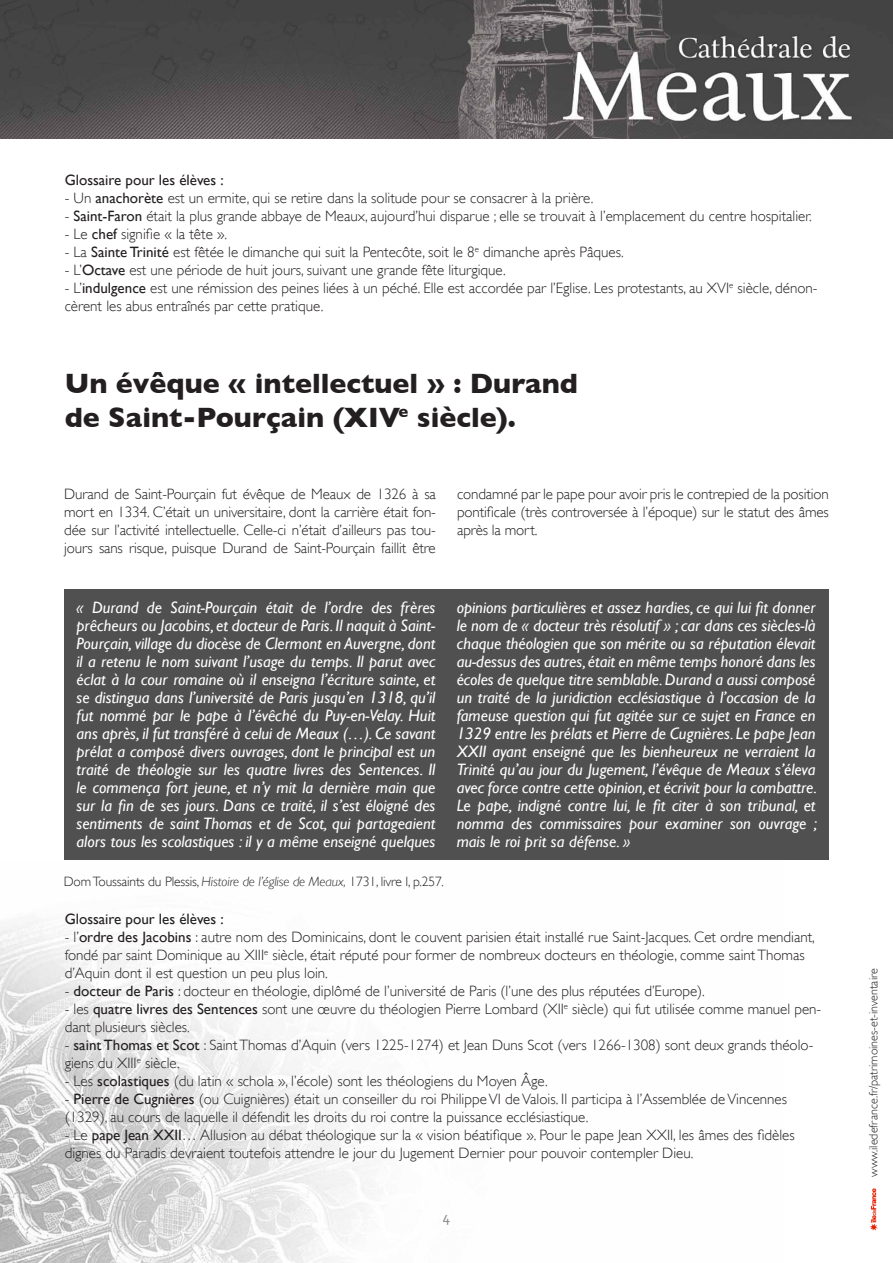
<style>
.page{position:relative;width:893px;height:1263px;background:#fff}
.page>*{position:absolute;margin:0;border:0;box-sizing:border-box;transform-origin:0 0}
.t1{font:700 28.5px/34.2px "Gill Sans";color:#231f20}
.t2{font:italic 16.5px/18px "Gill Sans";color:#fff;text-align:justify}
.t3{font:300 15px/18px "Gill Sans";color:#231f20}
.t4{font:15px "Gill Sans";color:#231f20}
.t5{font:15px "Corbel";color:#87898c}
.t6{font:300 13.5px "Gill Sans";letter-spacing:-.01em;color:#231f20}
.t7{font:300 12px "Gill Sans";color:#231f20}
.s1{font-weight:400}
.s2{font-style:italic}
</style>
<div class="page">
<img style="left:0;top:0;width:893px;height:138px">
<img style="left:0;top:922px;width:373px;height:341px">
<div style="left:64px;top:589px;width:764px;height:270px;background:#505050"></div>
<img style="left:870px;top:1188px;width:8px;height:43px">
<p class="t4" style="left:65px;top:172px;width:161px">Glossaire pour les élèves :</p>
<p class="t3" style="left:65px;top:189px;width:530px">- Un <span class="s1">anachorète</span> est un ermite, qui se retire dans la solitude pour se consacrer à la prière.</p>
<p class="t3" style="left:65px;top:207px;width:748px">- <span class="s1">Saint-Faron</span> était la plus grande abbaye de Meaux, aujourd’hui disparue ; elle se trouvait à l’emplacement du centre hospitalier.</p>
<p class="t3" style="left:65px;top:225px;width:164px">- Le <span class="s1">chef</span> signifie « la tête ».</p>
<p class="t3" style="left:65px;top:243px;width:561px">- La <span class="s1">Sainte Trinité</span> est fêtée le dimanche qui suit la Pentecôte, soit le 8<sup>e</sup> dimanche après Pâques.</p>
<p class="t3" style="left:65px;top:261px;width:443px">- L’<span class="s1">Octave</span> est une période de huit jours, suivant une grande fête liturgique.</p>
<p class="t3" style="left:65px;top:279px;width:754px">- L’<span class="s1">indulgence</span> est une rémission des peines liées à un péché. Elle est accordée par l’Eglise. Les protestants, au XVI<sup>e</sup> siècle, dénon&shy;cèrent les abus entraînés par cette pratique.</p>
<p class="t1" style="left:65px;top:366px;width:515px">Un évêque « intellectuel » : Durand de Saint-Pourçain (XIV<sup>e</sup> siècle).</p>
<p class="t3" style="left:64px;top:485px;width:373px;text-align:justify">Durand de Saint-Pourçain fut évêque de Meaux de 1326 à sa mort en 1334. C’était un universitaire, dont la carrière était fon&shy;dée sur l’activité intellectuelle. Celle-ci n’était d’ailleurs pas tou&shy;jours sans risque, puisque Durand de Saint-Pourçain faillit être</p>
<p class="t3" style="left:457px;top:485px;width:373px;text-align:justify">condamné par le pape pour avoir pris le contrepied de la position pontificale (très controversée à l’époque) sur le statut des âmes après la mort.</p>
<p class="t2" style="left:77px;top:599px;width:360px">« Durand de Saint-Pourçain était de l’ordre des frères prêcheurs ou Jacobins, et docteur de Paris. Il naquit à Saint-Pourçain, village du diocèse de Clermont en Auvergne, dont il a retenu le nom suivant l’usage du temps. Il parut avec éclat à la cour romaine où il enseigna l’écriture sainte, et se distingua dans l’université de Paris jusqu’en 1318, qu’il fut nommé par le pape à l’évêché du Puy-en-Velay. Huit ans après, il fut transféré à celui de Meaux (…). Ce savant prélat a composé divers ouvrages, dont le principal est un traité de théologie sur les quatre livres des Sentences. Il le commença fort jeune, et n’y mit la dernière main que sur la fin de ses jours. Dans ce traité, il s’est éloigné des sentiments de saint Thomas et de Scot, qui partageaient alors tous les scolastiques : il y a même enseigné quelques</p>
<p class="t2" style="left:457px;top:599px;width:362px">opinions particulières et assez hardies, ce qui lui fit donner le nom de « docteur très résolutif » ; car dans ces siècles-là chaque théologien que son mérite ou sa réputation élevait au-dessus des autres,était en même temps honoré dans les écoles de quelque titre semblable.Durand a aussi composé un traité de la juridiction ecclésiastique à l’occasion de la fameuse question qui fut agitée sur ce sujet en France en 1329 entre les prélats et Pierre de Cugnières. Le pape Jean XXII ayant enseigné que les bienheureux ne verraient la Trinité qu’au jour du Jugement, l’évêque de Meaux s’éleva avec force contre cette opinion, et écrivit pour la combattre.<br>Le pape, indigné contre lui, le fit citer à son tribunal, et nomma des commissaires pour examiner son ouvrage ; mais le roi prit sa défense. »</p>
<p class="t6" style="left:64px;top:874px;width:382px">Dom Toussaints du Plessis, <span class="s2">Histoire de l’église de Meaux,</span> 1731, livre I, p.257.</p>
<p class="t4" style="left:65px;top:910px;width:161px">Glossaire pour les élèves :</p>
<p class="t3" style="left:65px;top:928px;width:752px">- l’<span class="s1">ordre des Jacobins</span> : autre nom des Dominicains, dont le couvent parisien était installé rue Saint-Jacques. Cet ordre mendiant, fondé par saint Dominique au XIII<sup>e</sup> siècle, était réputé pour former de nombreux docteurs en théologie, comme saint Thomas d’Aquin dont il est question un peu plus loin.</p>
<p class="t3" style="left:65px;top:982px;width:642px">- <span class="s1">docteur de Paris</span> : docteur en théologie, diplômé de l’université de Paris (l’une des plus réputées d’Europe).</p>
<p class="t3" style="left:65px;top:1000px;width:758px">- les <span class="s1">quatre livres des Sentences</span> sont une œuvre du théologien Pierre Lombard (XII<sup>e</sup> siècle) qui fut utilisée comme manuel pen&shy;dant plusieurs siècles.</p>
<p class="t3" style="left:65px;top:1036px;width:750px">- <span class="s1">saint Thomas et Scot</span> : Saint Thomas d’Aquin (vers 1225-1274) et Jean Duns Scot (vers 1266-1308) sont deux grands théolo&shy;giens du XIII<sup>e</sup> siècle.</p>
<p class="t3" style="left:65px;top:1072px;width:485px">- Les <span class="s1">scolastiques</span> (du latin « schola », l’école) sont les théologiens du Moyen Âge.</p>
<p class="t3" style="left:65px;top:1090px;width:724px">- <span class="s1">Pierre de Cugnières</span> (ou Cuignières) était un conseiller du roi Philippe VI de Valois. Il participa à l’Assemblée de Vincennes (1329), au cours de laquelle il défendit les droits du roi contre la puissance ecclésiastique.</p>
<p class="t3" style="left:65px;top:1126px;width:731px">- Le <span class="s1">pape Jean XXII</span>… Allusion au débat théologique sur la « vision béatifique ». Pour le pape Jean XXII, les âmes des fidèles dignes du Paradis devraient toutefois attendre le jour du Jugement Dernier pour pouvoir contempler Dieu.</p>
<p class="t5" style="left:443px;top:1208px;width:9px">4</p>
<p class="t7" style="left:866px;top:1177px;width:210px;rotate:-90deg">www.iledefrance.fr/patrimoines-et-inventaire</p>
</div>
